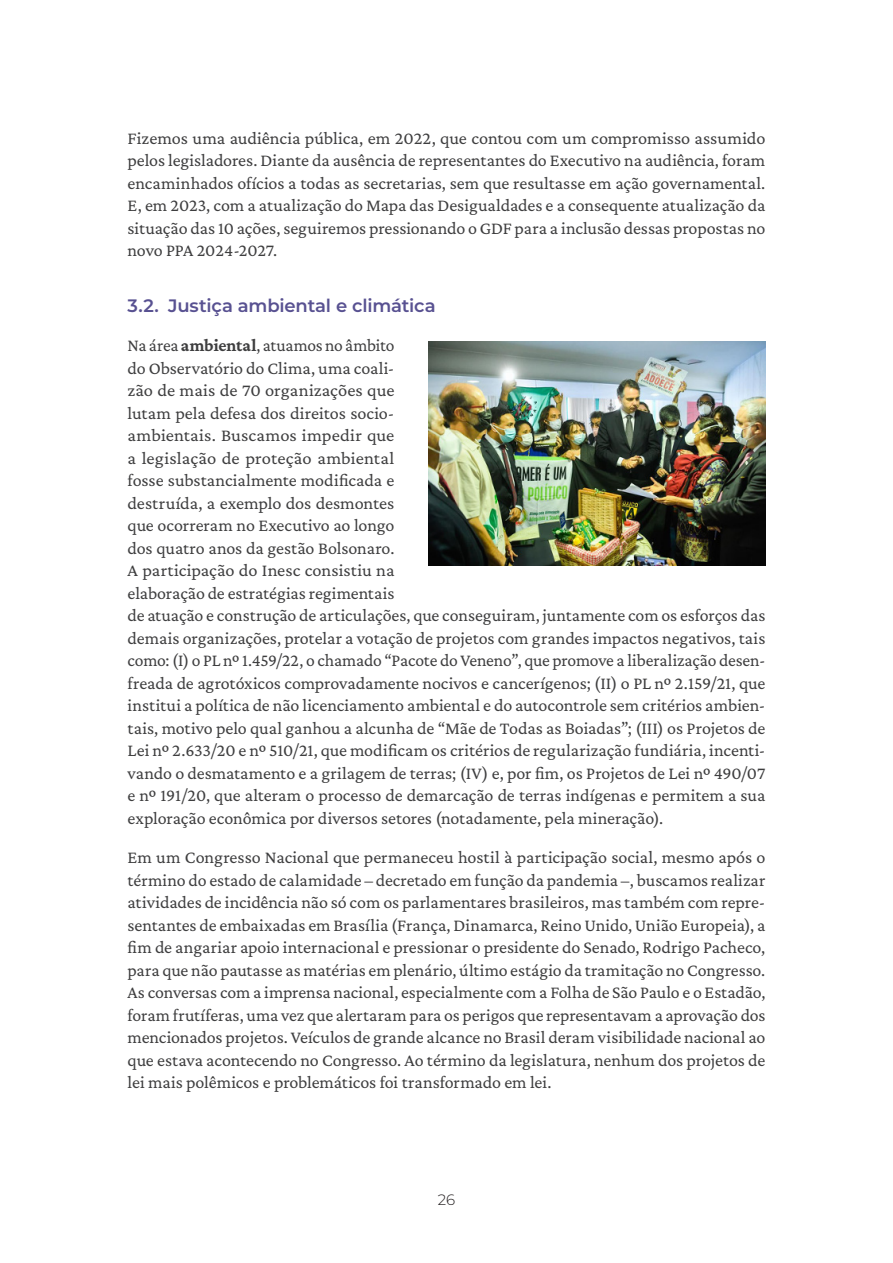
<style>
.page{position:relative;width:893px;height:1263px;background:#fff}
.page>*{position:absolute;margin:0;border:0;box-sizing:border-box;transform-origin:0 0}
.Texto{font:18px/22.5px "Crimson Pro";letter-spacing:-.005em;color:#3e3e3f;text-align:justify}
.t1{font:600 18px "Montserrat";letter-spacing:-.01em;color:#585191}
.t2{font:300 15px "Montserrat";color:#231f20}
.s1{font-weight:700}
</style>
<div class="page">
<img style="left:428px;top:342px;width:337px;height:224px">
<p class="Texto" style="left:128px;top:126px;width:639px">Fizemos uma audiência pública, em 2022, que contou com um compromisso assumido pelos legisladores. Diante da ausência de representantes do Executivo na audiência, foram encaminhados ofícios a todas as secretarias, sem que resultasse em ação governamental.<br>E, em 2023, com a atualização do Mapa das Desigualdades e a consequente atualização da situação das 10 ações, seguiremos pressionando o GDF para a inclusão dessas propostas no novo PPA 2024-2027.</p>
<p class="t1" style="left:128px;top:293px;width:310px">3.2. Justiça ambiental e climática</p>
<p class="Texto" style="left:128px;top:334px;width:639px;text-align:left">Na área <span class="s1">ambiental</span>, atuamos no âmbito<br>do Observatório do Clima, uma coali-<br>zão de mais de 70 organizações que<br>lutam pela defesa dos direitos socio-<br>ambientais. Buscamos impedir que<br>a legislação de proteção ambiental<br>fosse substancialmente modificada e<br>destruída, a exemplo dos desmontes<br>que ocorreram no Executivo ao longo<br>dos quatro anos da gestão Bolsonaro.<br>A participação do Inesc consistiu na<br>elaboração de estratégias regimentais<br>de atuação e construção de articulações, que conseguiram, juntamente com os esforços das demais organizações, protelar a votação de projetos com grandes impactos negativos, tais como: (I) o PL nº 1.459/22, o chamado “Pacote do Veneno”, que promove a liberalização desen&shy;freada de agrotóxicos comprovadamente nocivos e cancerígenos; (II) o PL nº 2.159/21, que institui a política de não licenciamento ambiental e do autocontrole sem critérios ambien&shy;tais, motivo pelo qual ganhou a alcunha de “Mãe de Todas as Boiadas”; (III) os Projetos de Lei nº 2.633/20 e nº 510/21, que modificam os critérios de regularização fundiária, incenti&shy;vando o desmatamento e a grilagem de terras; (IV) e, por fim, os Projetos de Lei nº 490/07 e nº 191/20, que alteram o processo de demarcação de terras indígenas e permitem a sua exploração econômica por diversos setores (notadamente, pela mineração).</p>
<p class="Texto" style="left:128px;top:846px;width:639px">Em um Congresso Nacional que permaneceu hostil à participação social, mesmo após o término do estado de calamidade – decretado em função da pandemia –, buscamos realizar atividades de incidência não só com os parlamentares brasileiros, mas também com repre&shy;sentantes de embaixadas em Brasília (França, Dinamarca, Reino Unido, União Europeia), a fim de angariar apoio internacional e pressionar o presidente do Senado, Rodrigo Pacheco, para que não pautasse as matérias em plenário, último estágio da tramitação no Congresso.<br>As conversas com a imprensa nacional, especialmente com a Folha de São Paulo e o Estadão, foram frutíferas, uma vez que alertaram para os perigos que representavam a aprovação dos mencionados projetos. Veículos de grande alcance no Brasil deram visibilidade nacional ao que estava acontecendo no Congresso. Ao término da legislatura, nenhum dos projetos de lei mais polêmicos e problemáticos foi transformado em lei.</p>
<p class="t2" style="left:438px;top:1190px;width:19px">26</p>
</div>
